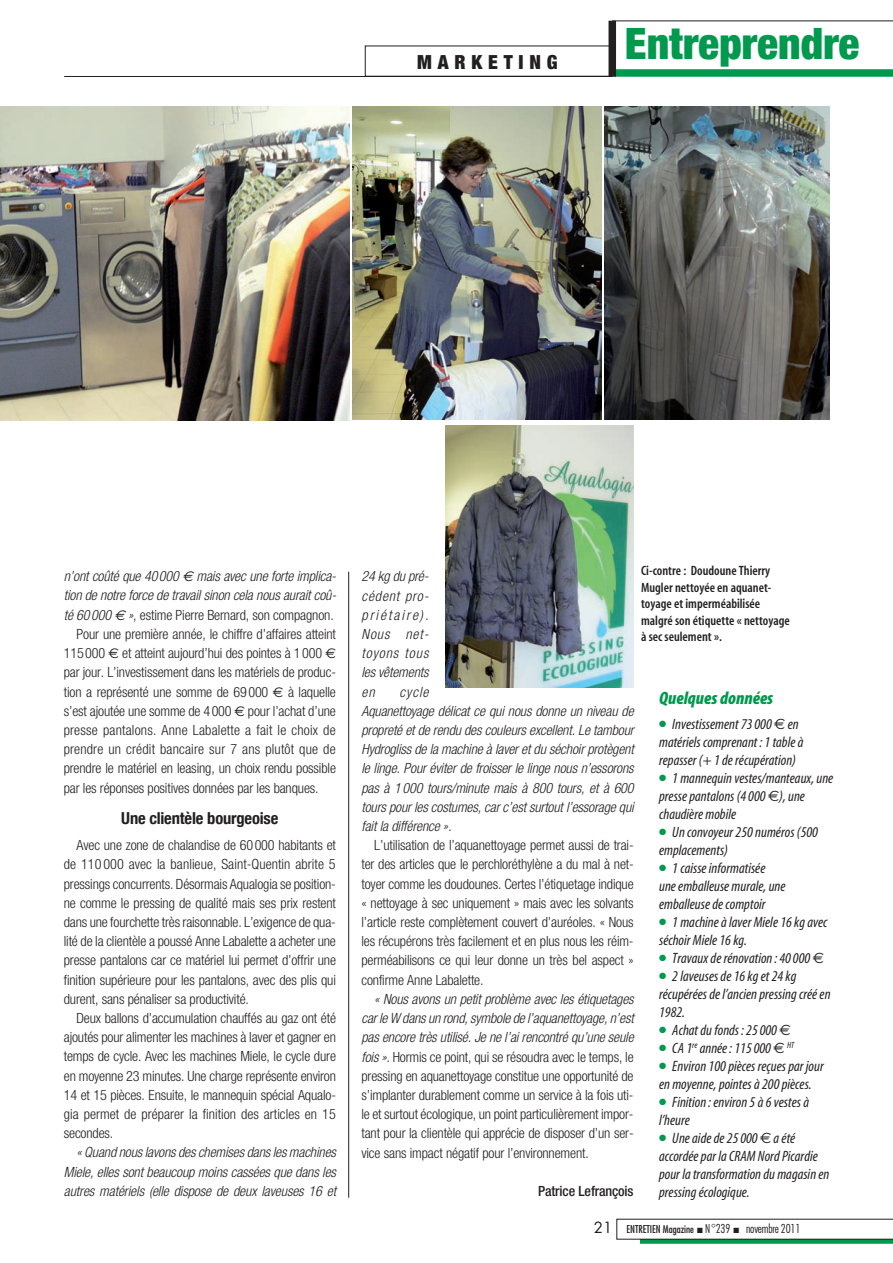
<style>
.page{position:relative;width:893px;height:1263px;background:#fff}
.page>*{position:absolute;margin:0;border:0;box-sizing:border-box;transform-origin:0 0}
.t1{font:900 condensed 43.5px "Helvetica Neue";color:#00994e}
.t2{font:900 condensed 19.5px "Helvetica Neue";letter-spacing:.3em;color:#231f20}
.t3{font:18px "Myriad MM It 830 wt 300 wd";color:#00994e}
.t4{font:700 condensed 16.5px "Helvetica Neue";letter-spacing:-.01em;color:#231f20}
.t5{font:15px/18px "Myriad MM It 400 wt 300 wd";color:#231f20}
.t6{font:300 condensed 14.1px/19.2px "Helvetica Neue";letter-spacing:-.01em;color:#231f20;text-align:justify}
.t7{font:italic 300 condensed 14.1px/19.2px "Helvetica Neue";letter-spacing:-.01em;color:#231f20;text-align:justify}
.t8{font:italic 300 condensed 14.1px "Helvetica Neue";color:#231f20}
.t9{font:300 condensed 14.1px "Helvetica Neue";letter-spacing:.015em;color:#231f20}
.t10{font:300 condensed 14.1px "Helvetica Neue";letter-spacing:.01em;color:#231f20}
.t11{font:500 condensed 14.1px "Helvetica Neue";letter-spacing:-.01em;color:#231f20}
.t12{font:13.5px/16.5px "Myriad MM 565 wt 300 wd";color:#231f20}
.t13{font:condensed 10.5px "Futura";color:#231f20}
.s1{font-family:"Euro Sans";font-weight:400;font-stretch:normal}
.s2{font-style:italic}
.s3{font-family:"Euro Sans";font-weight:400;font-style:italic;font-stretch:normal}
.s4{color:#00994e}
.s5{font-family:"Euro Sans"}
.s6{font-stretch:normal;font-size:15px}
.s7{font-weight:300;font-size:12px}
</style>
<div class="page">
<hr style="left:348px;top:572px;width:1px;height:626px;background:#231f20">
<svg style="left:640px;top:1239px;width:253px;height:5px"></svg>
<svg style="left:617px;top:1219px;width:276px;height:20px"></svg>
<hr style="left:64px;top:76px;width:549px;height:1px;background:#231f20">
<hr style="left:612px;top:21px;width:281px;height:1px;background:#231f20">
<div style="left:615px;top:69px;width:278px;height:8px;background:#00994e"></div>
<div style="left:608px;top:21px;width:8px;height:56px;background:#231f20"></div>
<img style="left:353px;top:106px;width:249px;height:314px">
<img style="left:604px;top:106px;width:225px;height:314px">
<img style="left:0;top:106px;width:350px;height:314px">
<img style="left:445px;top:425px;width:188px;height:262px">
<h2 class="t2" style="left:417px;top:55px;width:142px">MARKETING</h2>
<h1 class="t1" style="left:625px;top:27px;width:236px">Entreprendre</h1>
<p class="t8" style="left:64px;top:571px;width:276px">n’ontcoûté que 40000 <span class="s1">€</span> mais avec une forte implica-</p>
<p class="t8" style="left:64px;top:590px;width:276px">tion de notre force de travailsinon cela nous auraitcoû-</p>
<p class="t6" style="left:64px;top:606px;width:271px"><span class="s2">té 60000</span><span class="s3">€</span><span class="s2">»</span>, estime Pierre Bernard, son compagnon.</p>
<p class="t6" style="left:77px;top:625px;width:261px">Pour une première année, le chiffre d’affaires atteint</p>
<p class="t6" style="left:64px;top:645px;width:274px">115000 <span class="s1">€</span> et atteint aujourd’hui des pointes à 1000 <span class="s1">€</span></p>
<p class="t6" style="left:64px;top:664px;width:274px">par jour. L’investissement dans les matériels de produc-</p>
<p class="t6" style="left:64px;top:683px;width:274px">tion a représenté une somme de 69000 <span class="s1">€</span> à laquelle</p>
<p class="t6" style="left:64px;top:702px;width:274px">s’est ajoutée une somme de 4000 <span class="s1">€</span> pour l’achat d’une</p>
<p class="t9" style="left:64px;top:725px;width:273px">presse pantalons. Anne Labalette a fait le choix de</p>
<p class="t10" style="left:64px;top:744px;width:273px">prendre un crédit bancaire sur 7 ans plutôt que de</p>
<p class="t6" style="left:64px;top:760px;width:274px">prendre le matériel en leasing, un choix rendu possible</p>
<p class="t6" style="left:64px;top:779px;width:256px">par les réponses positives données par les banques.</p>
<p class="t4" style="left:121px;top:808px;width:159px">Une clientèle bourgeoise</p>
<p class="t6" style="left:64px;top:837px;width:274px;text-indent:13px">Avec une zone de chalandise de 60000 habitants et de 110 000 avec la banlieue, Saint-Quentin abrite 5 pressings concurrents. Désormais Aqualogia se position&shy;ne comme le pressing de qualité mais ses prix restent dans une fourchette très raisonnable. L’exigence de qua&shy;lité de la clientèle a poussé Anne Labalette a acheter une presse pantalons car ce matériel lui permet d’offrir une finition supérieure pour les pantalons, avec des plis qui durent, sans pénaliser sa productivité.</p>
<p class="t6" style="left:64px;top:1009px;width:274px;text-indent:13px">Deux ballons d’accumulation chauffés au gaz ont été ajoutés pour alimenter les machines à laver et gagner en temps de cycle. Avec les machines Miele, le cycle dure en moyenne 23 minutes. Une charge représente environ 14 et 15 pièces. Ensuite, le mannequin spécial Aqualo&shy;gia permet de préparer la finition des articles en 15 secondes.</p>
<p class="t7" style="left:64px;top:1144px;width:274px;text-indent:13px">« Quand nous lavons des chemises dans les machines Miele, elles sont beaucoup moins cassées que dans les autres matériels (elle dispose de deux laveuses 16 et</p>
<p class="t12" style="left:641px;top:564px;width:150px">Ci-contre : Doudoune Thierry<br>Mugler nettoyée en aquanet&shy;toyage et imperméabilisée malgré son étiquette « nettoyage à sec seulement ».</p>
<p class="t7" style="left:361px;top:568px;width:69px">24 kg du pré&shy;cédent pro&shy;priétaire).<br>Nous net&shy;toyons tous les vêtements en</p>
<p class="t7" style="left:361px;top:683px;width:274px;text-align:left;text-indent:38px">cycle<br>Aquanettoyage délicat ce qui nous donne un niveau de propreté et de rendu des couleurs excellent. Le tambour Hydrogliss de la machine à laver et du séchoir protègent le linge. Pour éviter de froisser le linge nous n’essorons pas à 1000 tours/minute mais à 800 tours, et à 600 tours pour les costumes, car c’est surtout l’essorage qui fait la différence ».</p>
<p class="t6" style="left:361px;top:837px;width:274px;text-indent:13px">L’utilisation de l’aquanettoyage permet aussi de trai&shy;ter des articles que le perchloréthylène a du mal à net&shy;toyer comme les doudounes. Certes l’étiquetage indique « nettoyage à sec uniquement » mais avec les solvants l’article reste complètement couvert d’auréoles. « Nous les récupérons très facilement et en plus nous les réim&shy;perméabilisons ce qui leur donne un très bel aspect » confirme Anne Labalette.</p>
<p class="t6" style="left:361px;top:990px;width:274px;text-indent:13px"><span class="s2">« Nous avons un petit problème avec les étiquetages car le W dans un rond, symbole de l’aquanettoyage, n’est pas encore très utilisé. Je ne l’ai rencontré qu’une seule fois ».</span> Hormis ce point, qui se résoudra avec le temps, le pressing en aquanettoyage constitue une opportunité de s’implanter durablement comme un service à la fois uti&shy;le et surtout écologique, un point particulièrement impor&shy;tant pour la clientèle qui apprécie de disposer d’un ser&shy;vice sans impact négatif pour l’environnement.</p>
<p class="t11" style="left:538px;top:1186px;width:97px">Patrice Lefrançois</p>
<p class="t3" style="left:659px;top:692px;width:116px">Quelques données</p>
<p class="t5" style="left:659px;top:716px;width:146px"><span class="s4">●</span> Investissement 73 000 <span class="s5">€</span> en matériels comprenant : 1 table à repasser (+ 1 de récupération)</p>
<p class="t5" style="left:659px;top:770px;width:176px"><span class="s4">●</span> 1 mannequin vestes/manteaux, une presse pantalons (4 000 <span class="s5">€</span>), une chaudière mobile</p>
<p class="t5" style="left:659px;top:824px;width:160px"><span class="s4">●</span> Un convoyeur 250 numéros (500 emplacements)</p>
<p class="t5" style="left:659px;top:860px;width:128px"><span class="s4">●</span> 1 caisse informatisée une emballeuse murale, une emballeuse de comptoir</p>
<p class="t5" style="left:659px;top:914px;width:170px"><span class="s4">●</span> 1 machine à laver Miele 16 kg avec séchoir Miele 16 kg.</p>
<p class="t5" style="left:659px;top:950px;width:166px"><span class="s4">●</span> Travaux de rénovation : 40 000 <span class="s5">€</span></p>
<p class="t5" style="left:659px;top:968px;width:173px"><span class="s4">●</span> 2 laveuses de 16 kg et 24 kg récupérées de l’ancien pressing créé en<br>1982.</p>
<p class="t5" style="left:659px;top:1022px;width:133px"><span class="s4">●</span> Achat du fonds : 25 000 <span class="s5">€</span></p>
<p class="t5" style="left:659px;top:1040px;width:137px"><span class="s4">●</span> CA 1<sup>re</sup> année : 115 000 <span class="s5">€</span> <sup>HT</sup></p>
<p class="t5" style="left:659px;top:1058px;width:166px"><span class="s4">●</span> Environ 100 pièces reçues par jour en moyenne, pointes à 200 pièces.</p>
<p class="t5" style="left:659px;top:1094px;width:151px"><span class="s4">●</span> Finition : environ 5 à 6 vestes à l’heure</p>
<p class="t5" style="left:659px;top:1130px;width:172px"><span class="s4">●</span> Une aide de 25 000 <span class="s5">€</span> a été accordée par la CRAM Nord Picardie pour la transformation du magasin en pressing écologique.</p>
<p class="t13" style="left:594px;top:1224px;width:208px"><span class="s6">21</span> ENTRETIEN Magazine ■ <span class="s7">N°239</span> ■ <span class="s7">novembre 2011</span></p>
</div>
